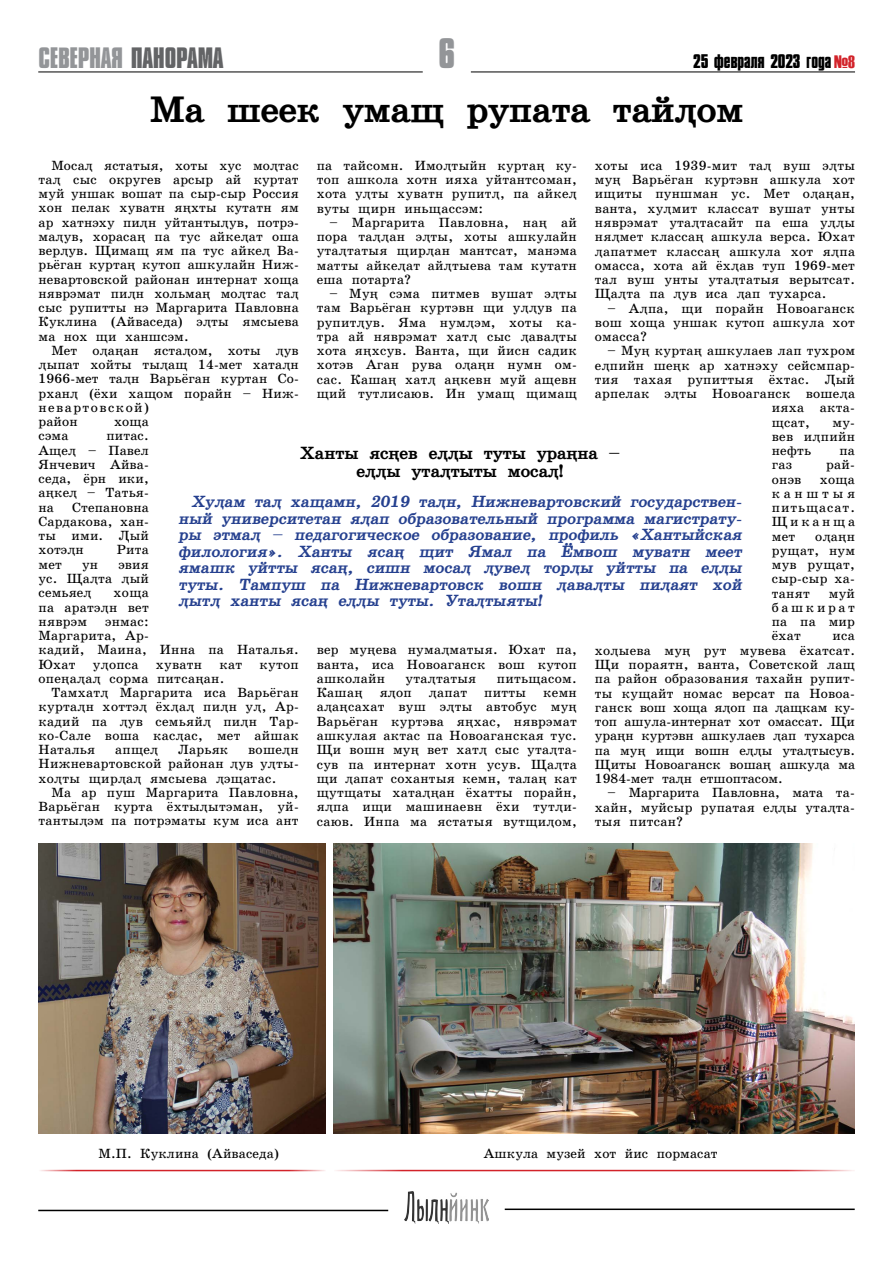
<style>
.page{position:relative;width:893px;height:1263px;background:#fff}
.page>*{position:absolute;margin:0;border:0;box-sizing:border-box;transform-origin:0 0}
.t1{font:700 39px "Compacta MT Cyrillic";color:#939598}
.t2{font:700 37.5px "School Book Hant";color:#000}
.t3{font:700 27px "Compacta MT Cyrillic";letter-spacing:-.01em;color:#939598}
.t4{font:700 18px/18px "School Book Hant";color:#000;text-align:center}
.t5{font:700 18px "Compacta MT Cyrillic";letter-spacing:-.01em;color:#000}
.t6{font:700 16.5px/16.5px "School Book Hant";color:#25408f;text-align:justify}
.t7{font:13.5px/14.2px "School Book Hant";letter-spacing:.02em;color:#000;text-align:justify}
.s1{color:#636466}
.s2{font-family:"Haettenschweiler";font-weight:400;color:#d2232a}
</style>
<div class="page">
<hr style="left:38px;top:72px;width:385px;height:1px;background:#000">
<hr style="left:471px;top:72px;width:384px;height:1px;background:#000">
<hr style="left:39px;top:1170px;width:287px;height:1px;background:#d2232a">
<img style="left:404px;top:1191px;width:85px;height:32px">
<hr style="left:38px;top:1210px;width:350px;height:1px;background:#000">
<hr style="left:505px;top:1208px;width:350px;height:2px;background:#000">
<img style="left:38px;top:843px;width:288px;height:290px">
<img style="left:334px;top:843px;width:521px;height:290px">
<hr style="left:334px;top:1170px;width:521px;height:1px;background:#d2232a">
<h3 class="t3" style="left:39px;top:41px;width:186px">СЕВЕРНАЯ <span class="s1">ПАНОРАМА</span></h3>
<h1 class="t1" style="left:438px;top:28px;width:18px">6</h1>
<h3 class="t5" style="left:693px;top:50px;width:163px">25 февраля 2023 года <span class="s2">№8</span></h3>
<h2 class="t2" style="left:150px;top:89px;width:595px">Ма шеек умащ рупата тайlом</h2>
<p class="t7" style="left:39px;top:158px;width:262px;text-indent:13px">Мосаl ястатыя, хоты хус моlтас таl сыс округев арсыр ай куртат муй уншак вошат па сыр-сыр Россия хон пелак хуватн яhхты кутатн ям ар хатнэху пиlн уйтантыlув, потрэ&shy;маlув, хорасаh па тус айкеlат оша верlув. Щимащ ям па тус айкеl Ва&shy;рьёган куртаh кутоп ашкулайн Ниж&shy;невартовской районан интернат хоща няврэмат пиlн хольмаh моlтас таl сыс рупитты нэ Маргарита Павловна Куклина (Айваседа) эlты ямсыева ма нох щи ханшсэм.</p>
<p class="t7" style="left:39px;top:343px;width:262px;text-align:left;text-indent:13px">Мет оlаhан ястаlом, хоты lув lыпат хойты тыlащ 14-мет хатаlн<br>1966-мет таlн Варьёган куртан Со&shy;рханl (ёхи хащом порайн – Ниж&shy;невартовской)<br>район</p>
<p class="t7" style="left:595px;top:158px;width:262px">хоты иса 1939-мит таl вуш эlты муh Варьёган куртэвн ашкула хот ищиты пуншман ус. Мет оlаhан, ванта, хуlмит классат вушат унты няврэмат утаlтасайт па еша уllы няlмет классаh ашкула верса. Юхат lапатмет классаh ашкула хот яlпа омасса, хота ай ёхlав туп 1969-мет тал вуш унты утаlтатыя верытсат.<br>Щаlта па lув иса lап тухарса.</p>
<p class="t7" style="left:595px;top:301px;width:262px;text-indent:13px">– Аlпа, щи порайн Новоаганск вош хоща уншак кутоп ашкула хот омасса?</p>
<p class="t7" style="left:608px;top:344px;width:249px">– Муh куртаh ашкулаев лап тухром</p>
<p class="t7" style="left:595px;top:358px;width:262px">еlпийн шеhк ар хатнэху сейсмпар-</p>
<p class="t7" style="left:595px;top:372px;width:262px">тия тахая рупиттыя ёхтас. Lый</p>
<p class="t7" style="left:595px;top:386px;width:262px">арпелак эlты Новоаганск вошеlа</p>
<p class="t7" style="left:772px;top:401px;width:85px">ияха акта-</p>
<p class="t7" style="left:772px;top:415px;width:40px">щсат,</p>
<p class="t7" style="left:317px;top:158px;width:262px">па тайсомн. Имоlтыйн куртаh ку&shy;топ ашкола хотн ияха уйтантсоман, хота уlты хуватн рупитl, па айкеl вуты щирн иньщассэм:</p>
<p class="t7" style="left:317px;top:215px;width:262px;text-indent:13px">– Маргарита Павловна, наh ай пора таllан эlты, хоты ашкулайн утаlтатыя щирlан мантсат, манэма матты айкеlат айlтыева там кутатн еша потарта?</p>
<p class="t7" style="left:317px;top:286px;width:262px;text-indent:13px">– Муh сэма питмев вушат эlты там Варьёган куртэвн щи уllув па рупитlув. Яма нумlэм, хоты ка&shy;тра ай няврэмат хатl сыс lаваlты хота яhхсув. Ванта, щи йисн садик хотэв Аган рува оlаhн нумн ом&shy;сас. Кашаh хатl аhкевн муй ащевн щий тутлисаюв. Ин умащ щимащ</p>
<p class="t7" style="left:114px;top:414px;width:36px">хоща</p>
<p class="t7" style="left:772px;top:415px;width:85px;text-indent:61px">му&shy;вев иlпийн нефть</p>
<p class="t7" style="left:39px;top:429px;width:112px;text-indent:68px">питас.<br>Ащеl – Павел Янчевич Айва&shy;седа, ёрн ики, аhкеl – Татья&shy;на</p>
<p class="t7" style="left:39px;top:429px;width:31px">сэма</p>
<h3 class="t4" style="left:300px;top:443px;width:321px">Ханты ясhев еllы туты ураhна – еllы утаlтыты мосаl!</h3>
<p class="t6" style="left:179px;top:493px;width:567px;text-indent:13px">Хуlам таl хащамн, 2019 таlн, Нижневартовский государствен&shy;ный университетан яlап образовательный программа магистрату&shy;ры этмаl – педагогическое образование, профиль «Хантыйская филология». Ханты ясаh щит Ямал па Ёмвош муватн меет ямашк уйтты ясаh, сишн мосаl lувеl торlы уйтты па еllы туты. Тампуш па Нижневартовск вошн lаваlты пиlаят хой lытl ханты ясаh еllы туты. Утаlтыяты!</p>
<p class="t7" style="left:839px;top:443px;width:17px">па</p>
<p class="t7" style="left:772px;top:458px;width:22px">газ</p>
<p class="t7" style="left:826px;top:458px;width:30px">рай-</p>
<p class="t7" style="left:772px;top:472px;width:31px">онэв</p>
<p class="t7" style="left:772px;top:472px;width:85px;text-indent:48px">хоща канштыя питьщасат.<br>Щиканща мет</p>
<p class="t7" style="left:39px;top:500px;width:112px;text-indent:34px">Степановна Сардакова, хан&shy;ты ими. Lый хотэlн</p>
<p class="t7" style="left:772px;top:529px;width:85px;text-indent:44px">оlаhн рущат, нум мув рущат, сыр-сыр ха&shy;танят</p>
<p class="t7" style="left:117px;top:543px;width:33px">Рита</p>
<p class="t7" style="left:39px;top:557px;width:112px;text-indent:80px">эвия ус. Щаlта lый семьяеl</p>
<p class="t7" style="left:39px;top:557px;width:25px">мет</p>
<p class="t7" style="left:82px;top:557px;width:17px">ун</p>
<p class="t7" style="left:772px;top:586px;width:85px;text-indent:57px">муй башкират па па мир ёхат</p>
<p class="t7" style="left:39px;top:586px;width:112px;text-indent:75px">хоща па аратэlн вет няврэм</p>
<p class="t7" style="left:39px;top:614px;width:262px;text-align:left;text-indent:66px">энмас:<br>Маргарита, Ар-<br>кадий, Маина, Инна па Наталья.<br>Юхат</p>
<p class="t7" style="left:595px;top:629px;width:262px;text-indent:238px">иса хоlыева муh рут мувева ёхатсат.<br>Щи пораятн, ванта, Советской лащ па район образования тахайн рупит&shy;ты кущайт номас версат па Новоа&shy;ганск вош хоща яlоп па lащкам ку&shy;топ ашула-интернат хот омассат. Щи ураhн куртэвн ашкулаев lап тухарса па муh ищи вошн еllы утаlтысув.<br>Щиты Новоаганск вошаh ашкуlа ма 1984-мет таlн етшоптасом.</p>
<p class="t7" style="left:595px;top:786px;width:262px;text-indent:13px">– Маргарита Павловна, мата та&shy;хайн, муйсыр рупатая еllы утаlта&shy;тыя питсан?</p>
<p class="t7" style="left:317px;top:643px;width:262px">вер муhева нумаlматыя. Юхат па, ванта, иса Новоаганск вош кутоп ашколайн</p>
<p class="t7" style="left:93px;top:657px;width:47px">уlопса</p>
<p class="t7" style="left:156px;top:657px;width:48px">хуватн</p>
<p class="t7" style="left:219px;top:657px;width:24px">кат</p>
<p class="t7" style="left:260px;top:657px;width:41px">кутоп</p>
<p class="t7" style="left:39px;top:671px;width:187px">опеhаlаl сорма питсаhан.</p>
<p class="t7" style="left:51px;top:685px;width:249px">Тамхатl Маргарита иса Варьёган</p>
<p class="t7" style="left:39px;top:700px;width:262px">куртаlн хоттэl ёхlаl пиlн уl, Ар-</p>
<p class="t7" style="left:39px;top:714px;width:262px">кадий па lув семьяйl пиlн Тар-</p>
<p class="t7" style="left:39px;top:728px;width:262px">ко-Сале воша касlас, мет айшак</p>
<p class="t7" style="left:39px;top:742px;width:58px">Наталья</p>
<p class="t7" style="left:115px;top:742px;width:45px">апщеl</p>
<p class="t7" style="left:178px;top:742px;width:52px">Ларьяк</p>
<p class="t7" style="left:406px;top:671px;width:72px">утаlтатыя</p>
<p class="t7" style="left:497px;top:671px;width:82px">питьщасом.</p>
<p class="t7" style="left:317px;top:685px;width:47px">Кашаh</p>
<p class="t7" style="left:380px;top:685px;width:34px">яlоп</p>
<p class="t7" style="left:429px;top:685px;width:40px">lапат</p>
<p class="t7" style="left:484px;top:685px;width:43px">питты</p>
<p class="t7" style="left:317px;top:685px;width:262px;text-indent:227px">кемн аlаhсахат вуш эlты автобус муh Варьёган куртэва яhхас, няврэмат ашкулая актас па Новоаганская тус.<br>Щи вошн муh вет хатl сыс утаlта&shy;сув па интернат хотн усув. Щаlта щи lапат сохантыя кемн, талаh кат щутщаты хатаlhан ёхатты порайн, яlпа ищи машинаевн ёхи тутlи&shy;саюв. Инпа ма ястатыя вутщиlом,</p>
<p class="t7" style="left:39px;top:742px;width:262px;text-indent:210px">вошеlн Нижневартовской районан lув уlты&shy;хоlты щирlаl ямсыева lэщатас.</p>
<p class="t7" style="left:39px;top:785px;width:262px;text-indent:13px">Ма ар пуш Маргарита Павловна, Варьёган курта ёхтыlытэман, уй&shy;тантыlэм па потрэматы кум иса ант</p>
<p class="t7" style="left:98px;top:1146px;width:182px">М.П. Куклина (Айваседа)</p>
<p class="t7" style="left:484px;top:1146px;width:235px">Ашкула музей хот йис пормасат</p>
</div>
